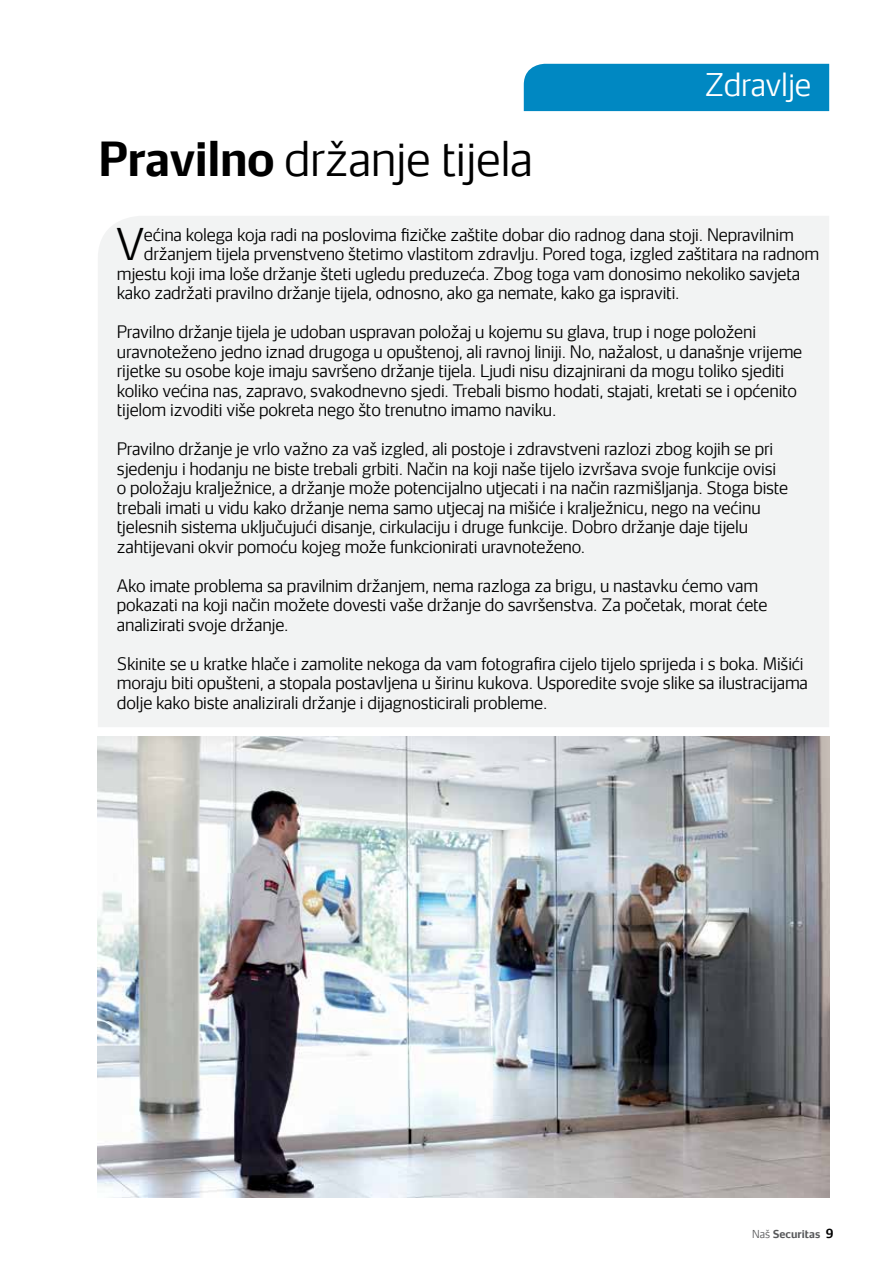
<style>
.page{position:relative;width:893px;height:1263px;background:#fff}
.page>*{position:absolute;margin:0;border:0;box-sizing:border-box;transform-origin:0 0}
.t1{font:300 45px "Securitas Sans TT";letter-spacing:-.01em;color:#000}
.t2{font:300 41.85px "Securitas Sans TT";color:#000}
.t3{font:300 30px "Securitas Sans TT";letter-spacing:-.01em;color:#fff}
.t4{font:300 16.5px/19.5px "Securitas Sans TT";letter-spacing:-.01em;color:#000}
.t5{font:700 10.5px "Securitas Sans TT";color:#58595b}
.s1{font-weight:700}
.s2{font-weight:300}
.s3{font-size:12px;color:#000}
</style>
<div class="page">
<div style="left:524px;top:64px;width:305px;height:47px;background:#0088c2"></div>
<img style="left:98px;top:737px;width:731px;height:460px">
<div style="left:98px;top:216px;width:731px;height:511px;background:#f2f3f3"></div>
<h1 class="t1" style="left:98px;top:121px;width:437px"><span class="s1">Pravilno</span> držanje tijela</h1>
<h3 class="t3" style="left:704px;top:59px;width:108px">Zdravlje</h3>
<h2 class="t2" style="left:116px;top:209px;width:30px">V</h2>
<p class="t4" style="left:144px;top:223px;width:651px">ećina kolega koja radi na poslovima fizičke zaštite dobar dio radnog dana stoji. Nepravilnim</p>
<p class="t4" style="left:144px;top:242px;width:677px">držanjem tijela prvenstveno štetimo vlastitom zdravlju. Pored toga, izgled zaštitara na radnom</p>
<p class="t4" style="left:117px;top:262px;width:685px">mjestu koji ima loše držanje šteti ugledu preduzeća. Zbog toga vam donosimo nekoliko savjeta</p>
<p class="t4" style="left:117px;top:281px;width:564px">kako zadržati pravilno držanje tijela, odnosno, ako ga nemate, kako ga ispraviti.</p>
<p class="t4" style="left:117px;top:320px;width:687px">Pravilno držanje tijela je udoban uspravan položaj u kojemu su glava, trup i noge položeni uravnoteženo jedno iznad drugoga u opuštenoj, ali ravnoj liniji. No, nažalost, u današnje vrijeme rijetke su osobe koje imaju savršeno držanje tijela. Ljudi nisu dizajnirani da mogu toliko sjediti koliko većina nas, zapravo, svakodnevno sjedi. Trebali bismo hodati, stajati, kretati se i općenito tijelom izvoditi više pokreta nego što trenutno imamo naviku.</p>
<p class="t4" style="left:117px;top:437px;width:673px">Pravilno držanje je vrlo važno za vaš izgled, ali postoje i zdravstveni razlozi zbog kojih se pri sjedenju i hodanju ne biste trebali grbiti. Način na koji naše tijelo izvršava svoje funkcije ovisi o položaju kralježnice, a držanje može potencijalno utjecati i na način razmišljanja. Stoga biste trebali imati u vidu kako držanje nema samo utjecaj na mišiće i kralježnicu, nego na većinu tjelesnih sistema uključujući disanje, cirkulaciju i druge funkcije. Dobro držanje daje tijelu zahtijevani okvir pomoću kojeg može funkcionirati uravnoteženo.</p>
<p class="t4" style="left:117px;top:574px;width:652px">Ako imate problema sa pravilnim držanjem, nema razloga za brigu, u nastavku ćemo vam pokazati na koji način možete dovesti vaše držanje do savršenstva. Za početak, morat ćete analizirati svoje držanje.</p>
<p class="t4" style="left:117px;top:652px;width:693px">Skinite se u kratke hlače i zamolite nekoga da vam fotografira cijelo tijelo sprijeda i s boka. Mišići moraju biti opušteni, a stopala postavljena u širinu kukova. Usporedite svoje slike sa ilustracijama dolje kako biste analizirali držanje i dijagnosticirali probleme.</p>
<p class="t5" style="left:752px;top:1224px;width:83px"><span class="s2">Naš</span> Securitas <span class="s3">9</span></p>
</div>
